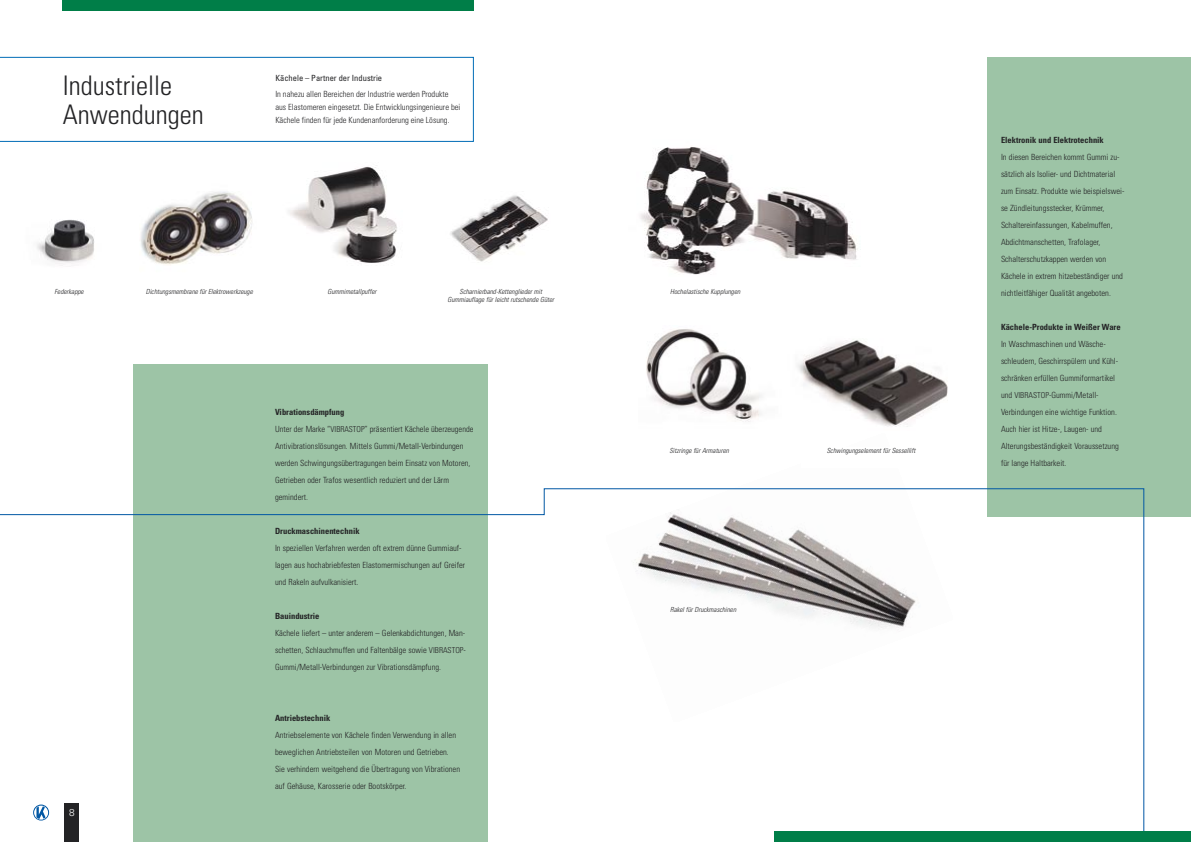
<style>
.page{position:relative;width:1191px;height:842px;background:#fff}
.page>*{position:absolute;margin:0;border:0;box-sizing:border-box;transform-origin:0 0}
.Head{font:300 condensed 27px "Univers";color:#232325}
.t1{font:300 10px "Univers";color:#fff}
.Copy{font:300 condensed 8.5px/17px "Univers";color:#232325}
.Sub_2{font:300 condensed 8.5px/13px "Univers";color:#232325}
.Copy-2{font:700 condensed 8.5px "Univers";color:#232325}
.Sub_1{font:condensed 8.5px "Univers";color:#232325}
.Legende{font:italic 300 condensed 7px/8.4px "Univers";color:#232325;text-align:center}
.s1{font-size:8.2px}
</style>
<div class="page">
<img style="left:640px;top:147px;width:218px;height:128px">
<div style="left:133px;top:365px;width:355px;height:477px;background:#9dc4a6"></div>
<div style="left:986px;top:58px;width:205px;height:459px;background:#9dc4a6"></div>
<svg style="left:0;top:57px;width:474px;height:85px"></svg>
<div style="left:62px;top:0;width:411px;height:11px;background:#007e48"></div>
<img style="left:450px;top:195px;width:98px;height:67px">
<img style="left:289px;top:166px;width:108px;height:97px">
<img style="left:140px;top:191px;width:112px;height:74px">
<img style="left:646px;top:329px;width:116px;height:93px">
<svg style="left:0;top:488px;width:1144px;height:354px"></svg>
<div style="left:774px;top:831px;width:417px;height:11px;background:#007e48"></div>
<div style="left:65px;top:803px;width:14px;height:39px;background:#232325"></div>
<img style="left:797px;top:340px;width:151px;height:87px">
<img style="left:37px;top:219px;width:57px;height:47px">
<svg style="left:33px;top:804px;width:16px;height:16px"></svg>
<p class="Head" style="left:63px;top:69px;width:111px">Industrielle</p>
<p class="Head" style="left:63px;top:98px;width:142px">Anwendungen</p>
<p class="Sub_1" style="left:275px;top:72px;width:108px">Kächele – Partner der Industrie</p>
<p class="Sub_2" style="left:275px;top:87px;width:186px">In nahezu allen Bereichen der Industrie werden Produkte aus Elastomeren eingesetzt. Die Entwicklungsingenieure bei<br>Kächele finden für jede Kundenanforderung eine Lösung.</p>
<p class="Legende" style="left:55px;top:287px;width:31px">Federkappe</p>
<p class="Legende" style="left:146px;top:287px;width:108px">Dichtungsmembrane für Elektrowerkzeuge</p>
<p class="Legende" style="left:447px;top:287px;width:108px">Scharnierband-Kettenglieder mit<br>Gummiauflage für leicht rutschende Güter</p>
<p class="Legende" style="left:327px;top:287px;width:50px">Gummimetallpuffer</p>
<p class="Legende" style="left:670px;top:287px;width:72px">Hochelastische Kupplungen</p>
<p class="t1" style="left:69px;top:806px;width:7px">8</p>
<p class="Copy-2" style="left:275px;top:406px;width:71px">Vibrationsdämpfung</p>
<p class="Copy" style="left:275px;top:420px;width:200px">Unter der Marke “<span class="s1">VIBRASTOP</span>” präsentiert Kächele überzeugende Antivibrationslösungen. Mittels Gummi/Metall-Verbindungen werden Schwingungsübertragungen beim Einsatz von Motoren, Getrieben oder Trafos wesentlich reduziert und der Lärm gemindert.</p>
<p class="Copy-2" style="left:275px;top:526px;width:86px">Druckmaschinentechnik</p>
<p class="Copy" style="left:275px;top:539px;width:192px">In speziellen Verfahren werden oft extrem dünne Gummiauf&shy;lagen aus hochabriebfesten Elastomermischungen auf Greifer und Rakeln aufvulkanisiert.</p>
<p class="Copy-2" style="left:275px;top:611px;width:46px">Bauindustrie</p>
<p class="Copy" style="left:275px;top:624px;width:192px;text-align:justify">Kächele liefert – unter anderem – Gelenkabdichtungen, Man&shy;schetten, Schlauchmuffen und Faltenbälge sowie <span class="s1">VIBRASTOP</span>-Gummi/Metall-Verbindungen zur Vibrationsdämpfung.</p>
<p class="Copy-2" style="left:275px;top:713px;width:57px">Antriebstechnik</p>
<p class="Copy" style="left:275px;top:726px;width:187px">Antriebselemente von Kächele finden Verwendung in allen beweglichen Antriebsteilen von Motoren und Getrieben.<br>Sie verhindern weitgehend die Übertragung von Vibrationen auf Gehäuse, Karosserie oder Bootskörper.</p>
<p class="Legende" style="left:669px;top:446px;width:61px">Sitzringe für Armaturen</p>
<p class="Legende" style="left:827px;top:446px;width:90px">Schwingungselement für Sessellift</p>
<p class="Legende" style="left:670px;top:605px;width:68px">Rakel für Druckmaschinen</p>
<p class="Copy-2" style="left:1001px;top:134px;width:104px">Elektronik und Elektrotechnik</p>
<p class="Copy" style="left:1001px;top:148px;width:125px">In diesen Bereichen kommt Gummi zu&shy;sätzlich als Isolier- und Dichtmaterial zum Einsatz. Produkte wie beispielswei&shy;se Zündleitungsstecker, Krümmer, Schaltereinfassungen, Kabelmuffen, Abdichtmanschetten, Trafolager, Schalterschutzkappen werden von Kächele in extrem hitzebeständiger und nichtleitfähiger Qualität angeboten.</p>
<p class="Copy-2" style="left:1001px;top:321px;width:121px">Kächele-Produkte in Weißer Ware</p>
<p class="Copy" style="left:1001px;top:335px;width:119px">In Waschmaschinen und Wäsche&shy;schleudern, Geschirrspülern und Kühl&shy;schränken erfüllen Gummiformartikel und <span class="s1">VIBRASTOP</span>-Gummi/Metall-Verbindungen eine wichtige Funktion.<br>Auch hier ist Hitze-, Laugen- und Alterungsbeständigkeit Voraussetzung für lange Haltbarkeit.</p>
</div>
